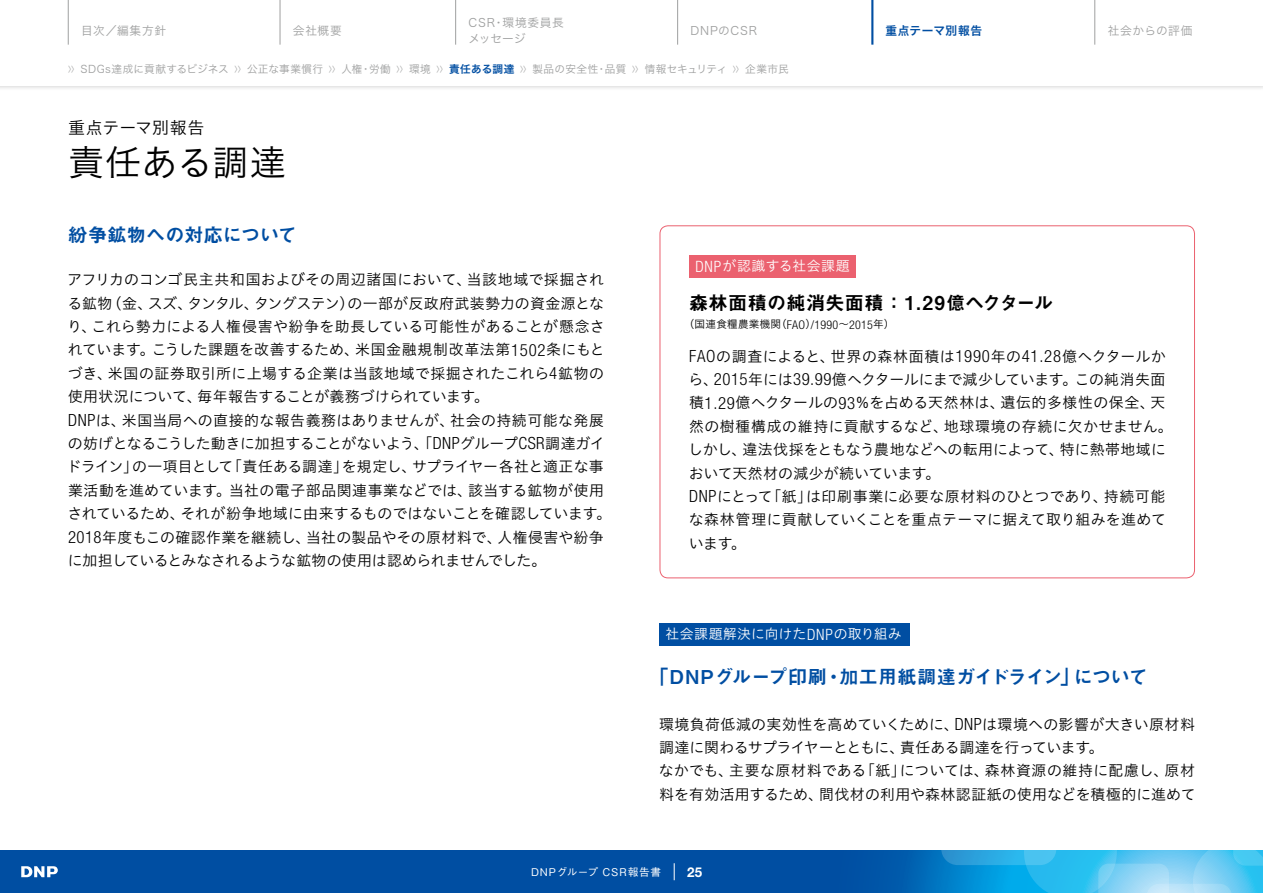
<style>
.page{position:relative;width:1263px;height:893px;background:#fff}
.page>*{position:absolute;margin:0;border:0;box-sizing:border-box;transform-origin:0 0}
.t1{font:36.15px "Hiragino UD Sans Std N W3";color:#000}
.t2{font:19.2px "Midashi Go Pr 6 MB31";letter-spacing:.005em;color:#004ea2}
.t3{font:19.2px "Midashi Go Pr 6 MB31";letter-spacing:.015em;color:#000}
.t4{font:16.95px "Hiragino UD Sans Std N W3";letter-spacing:.01em;color:#000}
.t5{font:14.85px/23.4px "Hiragino UD Sans Std N W3";letter-spacing:.015em;color:#000}
.t6{font:13.8px "Hiragino UD Sans Std N W3";letter-spacing:.01em;color:#fff}
.t7{font:13.8px "Hiragino UD Sans Std N W3";letter-spacing:.035em;color:#fff}
.t8{font:700 13.5px "Helvetica Neue LT Std";color:#fff}
.t9{font:11.7px/15.9px "Hira Kaku Pro W3";letter-spacing:.06em;color:#9fa0a0}
.t10{font:11.7px "Hira Kaku Pro W6";letter-spacing:.055em;color:#004ea2}
.t11{font:10.65px "Hira Kaku Pro W3";letter-spacing:.025em;color:#9fa0a0}
.t12{font:10.65px "Hiragino UD Sans Std N W3";letter-spacing:.02em;color:#000}
.t13{font:500 10.65px "Gothic BBB Pr 6";letter-spacing:.07em;color:#fff}
.s1{font-size:7.5px}
.s2{font-family:"Hira Kaku Pro W6";color:#004ea2}
.s3{font-family:"Helvetica Neue LT Std";font-weight:300;font-stretch:condensed;font-size:16.8px}
.s4{font-family:"Helvetica Neue LT Std";font-weight:300;font-stretch:condensed;font-size:15.6px}
.s5{font-family:"Helvetica Neue LT Std";font-weight:300;font-stretch:condensed;font-size:12px}
</style>
<div class="page">
<div style="left:0;top:850px;width:1263px;height:43px;background:#004ea2"></div>
<svg style="left:941px;top:850px;width:322px;height:43px"></svg>
<div style="left:0;top:0;width:1263px;height:91px;background:#000;opacity:.15"></div>
<div style="left:0;top:0;width:1263px;height:85px;background:#fff"></div>
<svg style="left:21px;top:866px;width:37px;height:11px"></svg>
<svg style="left:674px;top:863px;width:1px;height:17px"></svg>
<hr style="left:68px;top:0;width:1px;height:45px;background:#9fa0a0">
<hr style="left:280px;top:0;width:1px;height:45px;background:#9fa0a0">
<hr style="left:677px;top:0;width:1px;height:45px;background:#9fa0a0">
<hr style="left:871px;top:0;width:2px;height:45px;background:#004ea2">
<hr style="left:1094px;top:0;width:1px;height:45px;background:#9fa0a0">
<hr style="left:455px;top:0;width:1px;height:45px;background:#9fa0a0">
<div style="left:659px;top:623px;width:251px;height:22px;background:#004ea2"></div>
<div style="left:689px;top:255px;width:167px;height:22px;background:#eb616f"></div>
<p class="t9" style="left:469px;top:14px;width:97px">CSR・環境委員長メッセージ</p>
<p class="t11" style="left:68px;top:59px;width:722px"><span class="s1">〉〉</span> SDGs達成に貢献するビジネス <span class="s1">〉〉</span> 公正な事業慣行 <span class="s1">〉〉</span> 人権・労働 <span class="s1">〉〉</span> 環境 <span class="s1">〉〉</span> <span class="s2">責任ある調達</span> <span class="s1">〉〉</span> 製品の安全性・品質 <span class="s1">〉〉</span> 情報セキュリティ <span class="s1">〉〉</span> 企業市民</p>
<p class="t9" style="left:81px;top:22px;width:86px">目次／編集方針</p>
<p class="t9" style="left:293px;top:22px;width:50px">会社概要</p>
<p class="t9" style="left:691px;top:22px;width:68px">DNPのCSR</p>
<p class="t10" style="left:885px;top:20px;width:98px">重点テーマ別報告</p>
<p class="t9" style="left:1108px;top:22px;width:86px">社会からの評価</p>
<p class="t4" style="left:68px;top:115px;width:138px">重点テーマ別報告</p>
<h1 class="t1" style="left:68px;top:135px;width:219px">責任ある調達</h1>
<p class="t2" style="left:68px;top:220px;width:230px">紛争鉱物への対応について</p>
<p class="t5" style="left:67px;top:267px;width:546px">アフリカのコンゴ民主共和国およびその周辺諸国において、当該地域で採掘される鉱物（金、スズ、タンタル、タングステン）の一部が反政府武装勢力の資金源となり、これら勢力による人権侵害や紛争を助長している可能性があることが懸念されています。こうした課題を改善するため、米国金融規制改革法第<span class="s3">1502</span>条にもとづき、米国の証券取引所に上場する企業は当該地域で採掘されたこれら<span class="s3">4</span>鉱物の使用状況について、毎年報告することが義務づけられています。<br><span class="s3">DNP</span>は、米国当局への直接的な報告義務はありませんが、社会の持続可能な発展の妨げとなるこうした動きに加担することがないよう、「<span class="s3">DNP</span>グループ<span class="s3">CSR</span>調達ガイドライン」の一項目として「責任ある調達」を規定し、サプライヤー各社と適正な事業活動を進めています。当社の電子部品関連事業などでは、該当する鉱物が使用されているため、それが紛争地域に由来するものではないことを確認しています。<span class="s3">2018</span>年度もこの確認作業を継続し、当社の製品やその原材料で、人権侵害や紛争に加担しているとみなされるような鉱物の使用は認められませんでした。</p>
<p class="t7" style="left:695px;top:256px;width:156px"><span class="s4">DNP</span>が認識する社会課題</p>
<p class="t3" style="left:689px;top:287px;width:366px">森林面積の純消失面積：1.29億ヘクタール</p>
<p class="t12" style="left:684px;top:316px;width:212px">（国連食糧農業機関（<span class="s5">FAO</span>）<span class="s5">/1990</span>～<span class="s5">2015</span>年）</p>
<p class="t5" style="left:688px;top:343px;width:486px"><span class="s3">FAO</span>の調査によると、世界の森林面積は<span class="s3">1990</span>年の<span class="s3">41.28</span>億ヘクタールから、<span class="s3">2015</span>年には<span class="s3">39.99</span>億ヘクタールにまで減少しています。この純消失面積<span class="s3">1.29</span>億ヘクタールの<span class="s3">93</span>％を占める天然林は、遺伝的多様性の保全、天然の樹種構成の維持に貢献するなど、地球環境の存続に欠かせません。しかし、違法伐採をともなう農地などへの転用によって、特に熱帯地域において天然材の減少が続いています。<br><span class="s3">DNP</span>にとって「紙」は印刷事業に必要な原材料のひとつであり、持続可能な森林管理に貢献していくことを重点テーマに据えて取り組みを進めています。</p>
<p class="t6" style="left:665px;top:624px;width:238px">社会課題解決に向けた<span class="s4">DNP</span>の取り組み</p>
<p class="t2" style="left:649px;top:662px;width:500px">「DNPグループ印刷・加工用紙調達ガイドライン」について</p>
<p class="t5" style="left:659px;top:711px;width:538px">環境負荷低減の実効性を高めていくために、<span class="s3">DNP</span>は環境への影響が大きい原材料調達に関わるサプライヤーとともに、責任ある調達を行っています。<br>なかでも、主要な原材料である「紙」については、森林資源の維持に配慮し、原材料を有効活用するため、間伐材の利用や森林認証紙の使用などを積極的に進めて</p>
<p class="t13" style="left:531px;top:863px;width:132px">DNPグループ CSR報告書</p>
<p class="t8" style="left:687px;top:863px;width:17px">25</p>
</div>
